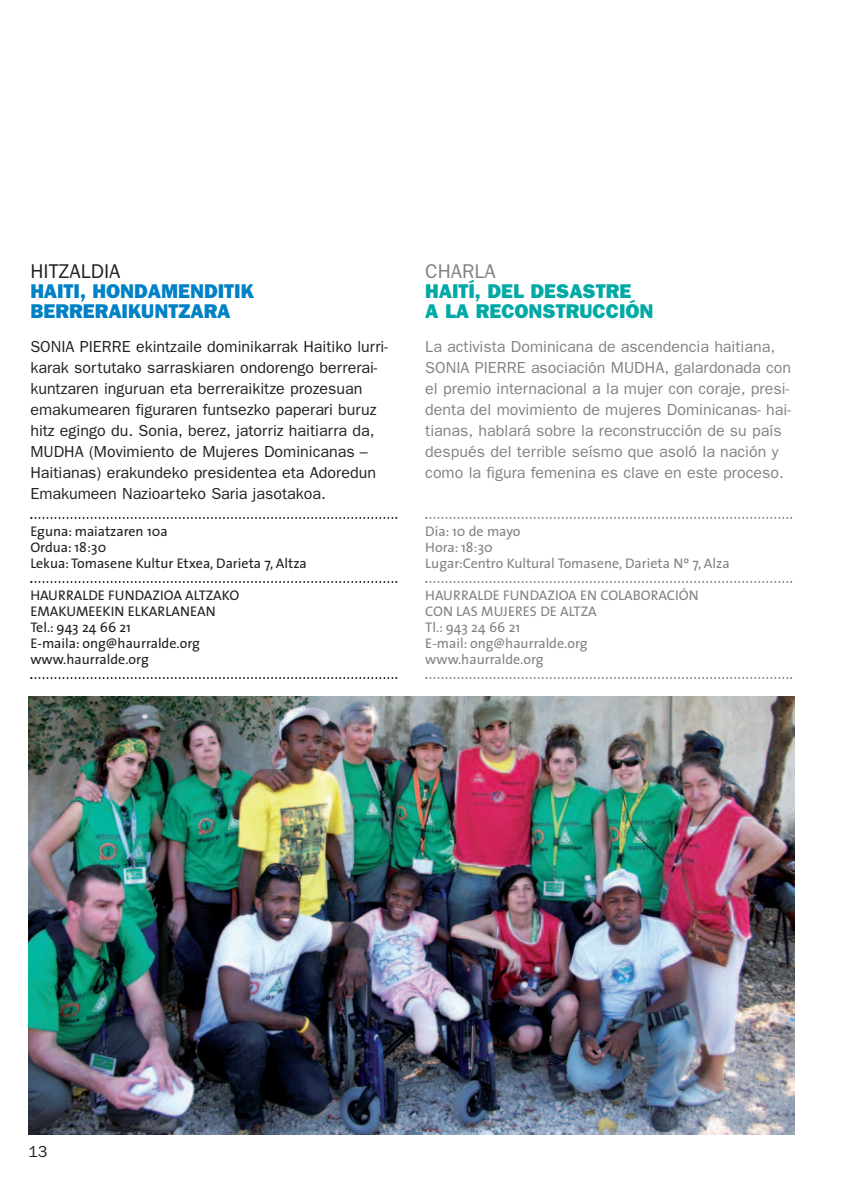
<style>
.page{position:relative;width:851px;height:1191px;background:#fff}
.page>*{position:absolute;margin:0;border:0;box-sizing:border-box;transform-origin:0 0}
.t1{font:800 20px/20px "Franklin Gothic";color:#0080c5}
.t2{font:800 20px/20px "Franklin Gothic";color:#00a9a5}
.t3{font:20px "Franklin Gothic";color:#231f20}
.t4{font:20px "Franklin Gothic";color:#808285}
.t5{font:16px/21px "Franklin Gothic";color:#231f20}
.t6{font:16px/21px "Franklin Gothic";color:#808285}
.t7{font:14px/16px "The Sans";color:#231f20}
.t8{font:14px/16px "The Sans";color:#808285}
</style>
<div class="page">
<img style="left:28px;top:696px;width:766px;height:438px">
<svg style="left:30px;top:517px;width:367px;height:2px"></svg>
<svg style="left:30px;top:581px;width:367px;height:2px"></svg>
<svg style="left:30px;top:677px;width:367px;height:2px"></svg>
<svg style="left:425px;top:517px;width:367px;height:2px"></svg>
<svg style="left:425px;top:581px;width:367px;height:2px"></svg>
<svg style="left:425px;top:677px;width:367px;height:2px"></svg>
<p class="t3" style="left:30px;top:259px;width:92px">HITZALDIA</p>
<p class="t1" style="left:30px;top:281px;width:225px">HAITI, HONDAMENDITIK<br>BERRERAIKUNTZARA</p>
<p class="t5" style="left:30px;top:336px;width:359px">SONIA PIERRE ekintzaile dominikarrak Haitiko lurri&shy;karak sortutako sarraskiaren ondorengo berrerai&shy;kuntzaren inguruan eta berreraikitze prozesuan emakumearen figuraren funtsezko paperari buruz hitz egingo du. Sonia, berez, jatorriz haitiarra da, MUDHA (Movimiento de Mujeres Dominicanas – Haitianas) erakundeko presidentea eta Adoredun Emakumeen Nazioarteko Saria jasotakoa.</p>
<p class="t7" style="left:30px;top:524px;width:278px">Eguna: maiatzaren 10a<br>Ordua: 18:30<br>Lekua: Tomasene Kultur Etxea, Darieta 7, Altza</p>
<p class="t7" style="left:30px;top:588px;width:210px">HAURRALDE FUNDAZIOA ALTZAKO<br>EMAKUMEEKIN ELKARLANEAN<br>Tel.: 943 24 66 21<br>E-maila: ong@haurralde.org www.haurralde.org</p>
<p class="t4" style="left:425px;top:259px;width:72px">CHARLA</p>
<p class="t2" style="left:425px;top:281px;width:229px">HAITÍ, DEL DESASTRE<br>A LA RECONSTRUCCIÓN</p>
<p class="t6" style="left:425px;top:336px;width:367px">La activista Dominicana de ascendencia haitiana, SONIA PIERRE asociación MUDHA, galardonada con el premio internacional a la mujer con coraje, presi&shy;denta del movimiento de mujeres Dominicanas- hai&shy;tianas, hablará sobre la reconstrucción de su país después del terrible seísmo que asoló la nación y como la figura femenina es clave en este proceso.</p>
<p class="t8" style="left:425px;top:524px;width:306px">Día: 10 de mayo<br>Hora: 18:30<br>Lugar:Centro Kultural Tomasene, Darieta Nº 7, Alza</p>
<p class="t8" style="left:425px;top:588px;width:275px">HAURRALDE FUNDAZIOA EN COLABORACIÓN<br>CON LAS MUJERES DE ALTZA<br>Tl.: 943 24 66 21<br>E-mail: ong@haurralde.org www.haurralde.org</p>
<p class="t5" style="left:28px;top:1140px;width:21px">13</p>
</div>
